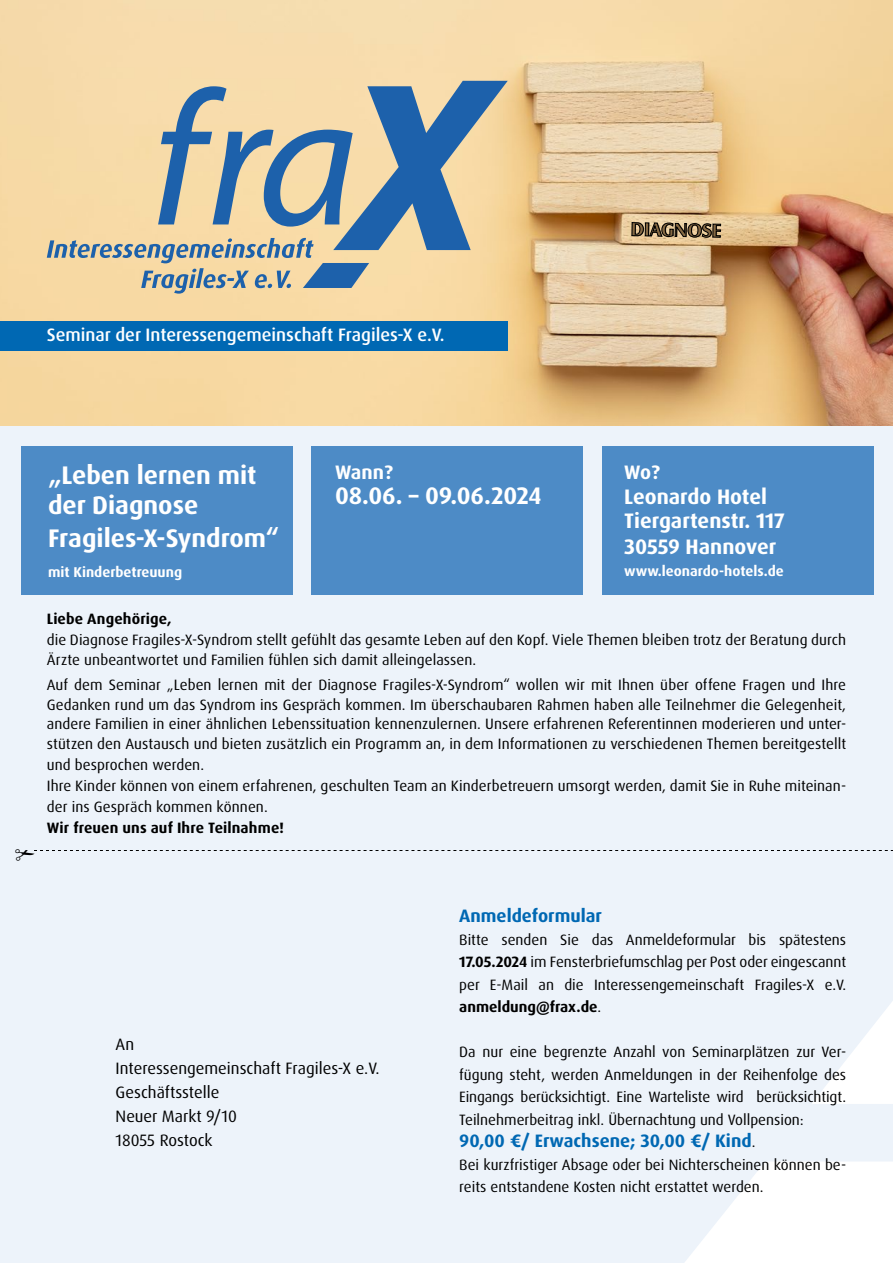
<style>
.page{position:relative;width:893px;height:1263px;background:#edf3fa}
.page>*{position:absolute;margin:0;border:0;box-sizing:border-box;transform-origin:0 0}
.t1{font:700 25.5px "Dax Pro";color:#fff}
.t2{font:700 24px "Dax Pro";letter-spacing:-.01em;color:#fff}
.t3{font:700 21px "Dax Pro";color:#fff}
.t4{font:700 19.5px "Castle T";color:#000}
.t5{font:700 19.5px "Dax Pro";letter-spacing:-.015em;color:#fff}
.t6{font:500 18px "Dax Pro";color:#fff}
.t7{font:700 18px "Dax Pro";color:#0068b3}
.t8{font:16.5px "Dax Pro";color:#000}
.t9{font:15px/22.5px "Dax Pro";letter-spacing:.005em;color:#000}
.t10{font:700 15px "Dax Pro";letter-spacing:.01em;color:#000}
.t11{font:700 14.25px "Dax Pro";color:#fff}
.s1{font-weight:700}
.s2{font-weight:400;font-size:15px;color:#000}
</style>
<div class="page">
<img style="left:0;top:0;width:893px;height:425px">
<svg style="left:812px;top:1001px;width:81px;height:103px"></svg>
<svg style="left:685px;top:1162px;width:208px;height:101px"></svg>
<div style="left:21px;top:446px;width:272px;height:149px;background:#4d8bc6"></div>
<div style="left:312px;top:446px;width:271px;height:149px;background:#4d8bc6"></div>
<div style="left:602px;top:446px;width:271px;height:149px;background:#4d8bc6"></div>
<svg style="left:47px;top:81px;width:461px;height:213px"></svg>
<div style="left:0;top:321px;width:508px;height:30px;background:#0068b3"></div>
<svg style="left:34px;top:850px;width:859px;height:1px"></svg>
<p class="t6" style="left:47px;top:324px;width:399px">Seminar der Interessengemeinschaft Fragiles-X e.V.</p>
<p class="t1" style="left:48px;top:458px;width:210px">„Leben lernen mit</p>
<p class="t1" style="left:48px;top:488px;width:152px">der Diagnose</p>
<p class="t1" style="left:48px;top:521px;width:233px">Fragiles-X-Syndrom“</p>
<p class="t11" style="left:48px;top:562px;width:136px">mit Kinderbetreuung</p>
<p class="t5" style="left:335px;top:459px;width:59px">Wann?</p>
<p class="t2" style="left:335px;top:480px;width:208px">08.06. – 09.06.2024</p>
<p class="t4" style="left:632px;top:218px;width:92px;rotate:1deg">DIAGNOSE</p>
<p class="t5" style="left:624px;top:459px;width:37px">Wo?</p>
<p class="t3" style="left:624px;top:483px;width:144px">Leonardo Hotel</p>
<p class="t3" style="left:624px;top:507px;width:162px">Tiergartenstr. 117</p>
<p class="t3" style="left:624px;top:533px;width:153px">30559 Hannover</p>
<p class="t11" style="left:624px;top:562px;width:161px">www.leonardo-hotels.de</p>
<p class="t10" style="left:47px;top:609px;width:126px">Liebe Angehörige,</p>
<p class="t9" style="left:47px;top:630px;width:801px;line-height:19.5px">die Diagnose Fragiles-X-Syndrom stellt gefühlt das gesamte Leben auf den Kopf. Viele Themen bleiben trotz der Beratung durch<br>Ärzte unbeantwortet und Familien fühlen sich damit alleingelassen.</p>
<p class="t9" style="left:47px;top:675px;width:801px;line-height:19.5px;text-align:justify">Auf dem Seminar „Leben lernen mit der Diagnose Fragiles-X-Syndrom“ wollen wir mit Ihnen über offene Fragen und Ihre Gedanken rund um das Syndrom ins Gespräch kommen. Im überschaubaren Rahmen haben alle Teilnehmer die Gelegenheit, andere Familien in einer ähnlichen Lebenssituation kennenzulernen. Unsere erfahrenen Referentinnen moderieren und unter&shy;stützen den Austausch und bieten zusätzlich ein Programm an, in dem Informationen zu verschiedenen Themen bereitgestellt</p>
<p class="t9" style="left:47px;top:753px;width:159px">und besprochen werden.</p>
<p class="t9" style="left:47px;top:775px;width:801px;line-height:21px">Ihre Kinder können von einem erfahrenen, geschulten Team an Kinderbetreuern umsorgt werden, damit Sie in Ruhe miteinan&shy;der ins Gespräch kommen können.</p>
<p class="t10" style="left:47px;top:818px;width:239px">Wir freuen uns auf Ihre Teilnahme!</p>
<p class="t8" style="left:116px;top:1034px;width:20px">An</p>
<p class="t8" style="left:116px;top:1058px;width:265px">Interessengemeinschaft Fragiles-X e.V.</p>
<p class="t8" style="left:116px;top:1082px;width:105px">Geschäftsstelle</p>
<p class="t8" style="left:116px;top:1106px;width:123px">Neuer Markt 9/10</p>
<p class="t8" style="left:116px;top:1130px;width:98px">18055 Rostock</p>
<p class="t7" style="left:459px;top:904px;width:144px">Anmeldeformular</p>
<p class="t9" style="left:459px;top:928px;width:388px;text-align:justify">Bitte senden Sie das Anmeldeformular bis spätestens <span class="s1">17.05.2024</span> im Fensterbriefumschlag per Post oder eingescannt per E-Mail an die Interessengemeinschaft Fragiles-X e.V. <span class="s1">anmeldung@frax.de</span>.</p>
<p class="t9" style="left:459px;top:1041px;width:388px;text-align:justify">Da nur eine begrenzte Anzahl von Seminarplätzen zur Ver&shy;fügung steht, werden Anmeldungen in der Reihenfolge des Eingangs berücksichtigt. Eine Warteliste wird berücksichtigt.<br>Teilnehmerbeitrag inkl. Übernachtung und Vollpension:</p>
<p class="t7" style="left:459px;top:1129px;width:298px">90,00 €/ Erwachsene; 30,00 €/ Kind<span class="s2">.</span></p>
<p class="t9" style="left:459px;top:1153px;width:388px">Bei kurzfristiger Absage oder bei Nichterscheinen können be&shy;reits entstandene Kosten nicht erstattet werden.</p>
</div>
